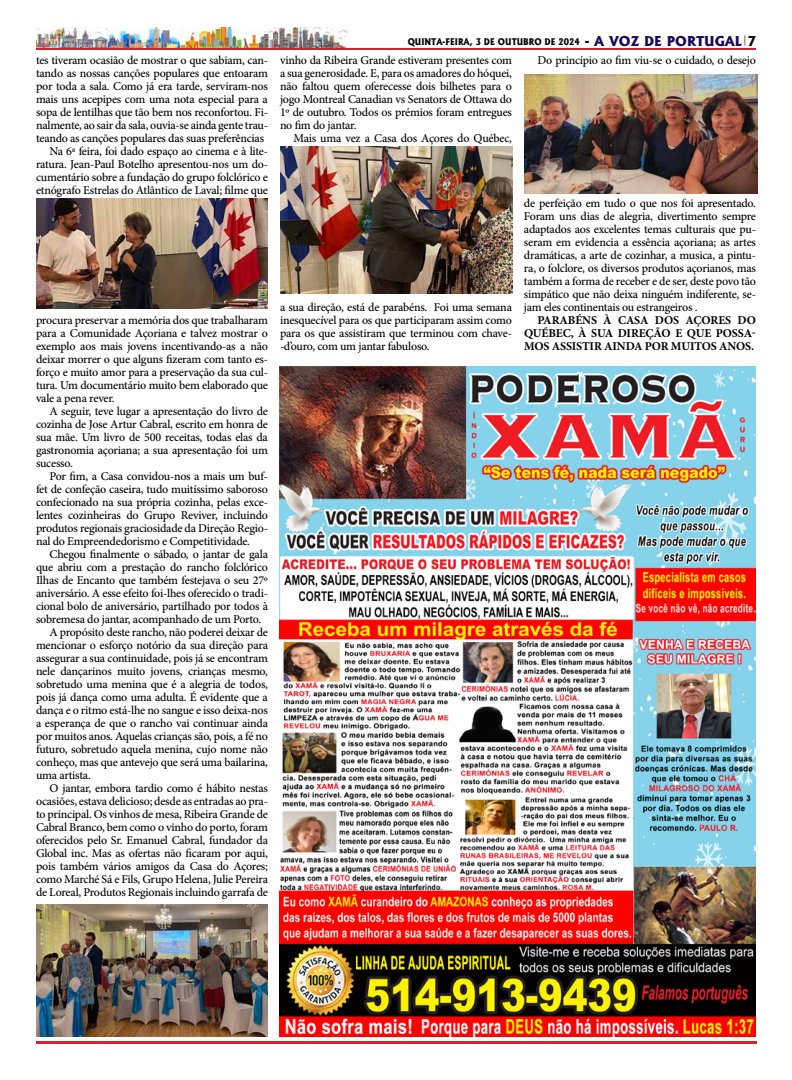
<style>
.page{position:relative;width:792px;height:1080px;background:#fff}
.page>*{position:absolute;margin:0;border:0;box-sizing:border-box;transform-origin:0 0}
.t1{font:500 12px/13px "Minion Pro";letter-spacing:-.02em;color:#000;text-align:justify}
.t2{font:700 12px/13px "Minion Pro";letter-spacing:-.01em;color:#000;text-align:justify}
.t3{font:800 8.8px "Albertus";color:#000;scale:.91 1}
.s1{font-size:13px}
.s2{font-size:13px;color:#150a59}
</style>
<div class="page">
<img style="left:36px;top:27px;width:314px;height:21px">
<hr style="left:36px;top:48px;width:720px;height:2px;background:#d2232a">
<hr style="left:36px;top:1041px;width:720px;height:3px;background:#d2232a">
<img style="left:279px;top:367px;width:477px;height:670px">
<img style="left:524px;top:74px;width:233px;height:120px">
<img style="left:36px;top:905px;width:232px;height:132px">
<img style="left:280px;top:146px;width:232px;height:148px">
<img style="left:36px;top:198px;width:232px;height:110px">
<p class="t1" style="left:36px;top:53px;width:234px">tes tiveram ocasião de mostrar o que sabiam, can-</p>
<p class="t1" style="left:36px;top:66px;width:234px">tando as nossas canções populares que entoaram</p>
<p class="t1" style="left:36px;top:79px;width:233px">por toda a sala. Como já era tarde, serviram-nos</p>
<p class="t1" style="left:36px;top:92px;width:233px">mais uns acepipes com uma nota especial para a</p>
<p class="t1" style="left:36px;top:105px;width:234px">sopa de lentilhas que tão bem nos reconfortou. Fi-</p>
<p class="t1" style="left:36px;top:118px;width:234px">nalmente, ao sair da sala, ouvia-se ainda gente trau-</p>
<p class="t1" style="left:36px;top:131px;width:230px">teando as canções populares das suas preferências</p>
<p class="t1" style="left:50px;top:144px;width:220px">Na 6ª feira, foi dado espaço ao cinema e à lite-</p>
<p class="t1" style="left:36px;top:157px;width:233px">ratura. Jean-Paul Botelho apresentou-nos um do-</p>
<p class="t1" style="left:36px;top:170px;width:234px">cumentário sobre a fundação do grupo folclórico e</p>
<p class="t1" style="left:36px;top:183px;width:233px">etnógrafo Estrelas do Atlântico de Laval; filme que</p>
<p class="t1" style="left:36px;top:313px;width:234px">procura preservar a memória dos que trabalharam para a Comunidade Açoriana e talvez mostrar o exemplo aos mais jovens incentivando-as a não deixar morrer o que alguns fizeram com tanto es&shy;forço e muito amor para a preservação da sua cul&shy;tura. Um documentário muito bem elaborado que vale a pena rever.</p>
<p class="t1" style="left:36px;top:404px;width:234px;text-indent:14px">A seguir, teve lugar a apresentação do livro de cozinha de Jose Artur Cabral, escrito em honra de sua mãe. Um livro de 500 receitas, todas elas da gastronomia açoriana; a sua apresentação foi um sucesso.</p>
<p class="t1" style="left:36px;top:469px;width:234px;text-indent:14px">Por fim, a Casa convidou-nos a mais um buf&shy;fet de confeção caseira, tudo muitíssimo saboroso confecionado na sua própria cozinha, pelas exce&shy;lentes cozinheiras do Grupo Reviver, incluindo produtos regionais graciosidade da Direção Regio&shy;nal do Empreendedorismo e Competitividade.</p>
<p class="t1" style="left:50px;top:547px;width:220px">Chegou finalmente o sábado, o jantar de gala</p>
<p class="t1" style="left:36px;top:560px;width:234px">que abriu com a prestação do rancho folclórico</p>
<p class="t1" style="left:36px;top:573px;width:234px">Ilhas de Encanto que também festejava o seu 27º</p>
<p class="t1" style="left:36px;top:586px;width:234px">aniversário. A esse efeito foi-lhes oferecido o tradi-</p>
<p class="t1" style="left:36px;top:599px;width:233px">cional bolo de aniversário, partilhado por todos à</p>
<p class="t1" style="left:36px;top:612px;width:227px">sobremesa do jantar, acompanhado de um Porto.</p>
<p class="t1" style="left:50px;top:625px;width:220px">A propósito deste rancho, não poderei deixar de</p>
<p class="t1" style="left:36px;top:638px;width:234px">mencionar o esforço notório da sua direção para</p>
<p class="t1" style="left:36px;top:651px;width:234px">assegurar a sua continuidade, pois já se encontram</p>
<p class="t1" style="left:36px;top:664px;width:234px">nele dançarinos muito jovens, crianças mesmo,</p>
<p class="t1" style="left:36px;top:677px;width:233px">sobretudo uma menina que é a alegria de todos,</p>
<p class="t1" style="left:36px;top:690px;width:233px">pois já dança como uma adulta. É evidente que a</p>
<p class="t1" style="left:36px;top:703px;width:234px">dança e o ritmo está-lhe no sangue e isso deixa-nos</p>
<p class="t1" style="left:36px;top:716px;width:234px">a esperança de que o rancho vai continuar ainda</p>
<p class="t1" style="left:36px;top:729px;width:234px">por muitos anos. Aquelas crianças são, pois, a fé no</p>
<p class="t1" style="left:36px;top:742px;width:234px">futuro, sobretudo aquela menina, cujo nome não</p>
<p class="t1" style="left:36px;top:755px;width:234px">conheço, mas que antevejo que será uma bailarina,</p>
<p class="t1" style="left:36px;top:768px;width:56px">uma artista.</p>
<p class="t1" style="left:50px;top:781px;width:220px">O jantar, embora tardio como é hábito nestas</p>
<p class="t1" style="left:36px;top:794px;width:233px">ocasiões, estava delicioso; desde as entradas ao pra-</p>
<p class="t1" style="left:36px;top:807px;width:233px">to principal. Os vinhos de mesa, Ribeira Grande de</p>
<p class="t1" style="left:36px;top:820px;width:234px">Cabral Branco, bem como o vinho do porto, foram</p>
<p class="t1" style="left:36px;top:833px;width:234px">oferecidos pelo Sr. Emanuel Cabral, fundador da</p>
<p class="t1" style="left:36px;top:846px;width:233px">Global inc. Mas as ofertas não ficaram por aqui,</p>
<p class="t1" style="left:36px;top:859px;width:233px">pois também vários amigos da Casa do Açores;</p>
<p class="t1" style="left:36px;top:872px;width:234px">como Marché Sá e Fils, Grupo Helena, Julie Pereira</p>
<p class="t1" style="left:36px;top:885px;width:234px">de Loreal, Produtos Regionais incluindo garrafa de</p>
<p class="t3" style="left:408px;top:36px;width:384px">QUINTA-FEIRA, 3 DE OUTUBRO DE 2024 <span class="s1">-</span> <span class="s2">A VOZ DE PORTUGAL</span><sup>|</sup><span class="s1">7</span></p>
<p class="t1" style="left:280px;top:53px;width:234px">vinho da Ribeira Grande estiveram presentes com a sua generosidade. E, para os amadores do hóquei, não faltou quem oferecesse dois bilhetes para o jogo Montreal Canadian vs Senators de Ottawa do 1º de outubro. Todos os prémios foram entregues no fim do jantar.</p>
<p class="t1" style="left:294px;top:131px;width:220px">Mais uma vez a Casa dos Açores do Québec,</p>
<p class="t1" style="left:537px;top:53px;width:220px">Do princípio ao fim viu-se o cuidado, o desejo</p>
<p class="t1" style="left:280px;top:300px;width:234px">a sua direção, está de parabéns. Foi uma semana inesquecível para os que participaram assim como para os que assistiram que terminou com chave--d’ouro, com um jantar fabuloso.</p>
<p class="t1" style="left:524px;top:196px;width:234px">de perfeição em tudo o que nos foi apresentado.<br>Foram uns dias de alegria, divertimento sempre adaptados aos excelentes temas culturais que pu&shy;seram em evidencia a essência açoriana; as artes dramáticas, a arte de cozinhar, a musica, a pintu&shy;ra, o folclore, os diversos produtos açorianos, mas também a forma de receber e de ser, deste povo tão simpático que não deixa ninguém indiferente, se&shy;jam eles continentais ou estrangeiros .</p>
<p class="t2" style="left:524px;top:313px;width:233px;text-indent:14px">PARABÉNS À CASA DOS AÇORES DO QUÉBEC, À SUA DIREÇÃO E QUE POSSA-MOS ASSISTIR AINDA POR MUITOS ANOS.</p>
</div>
